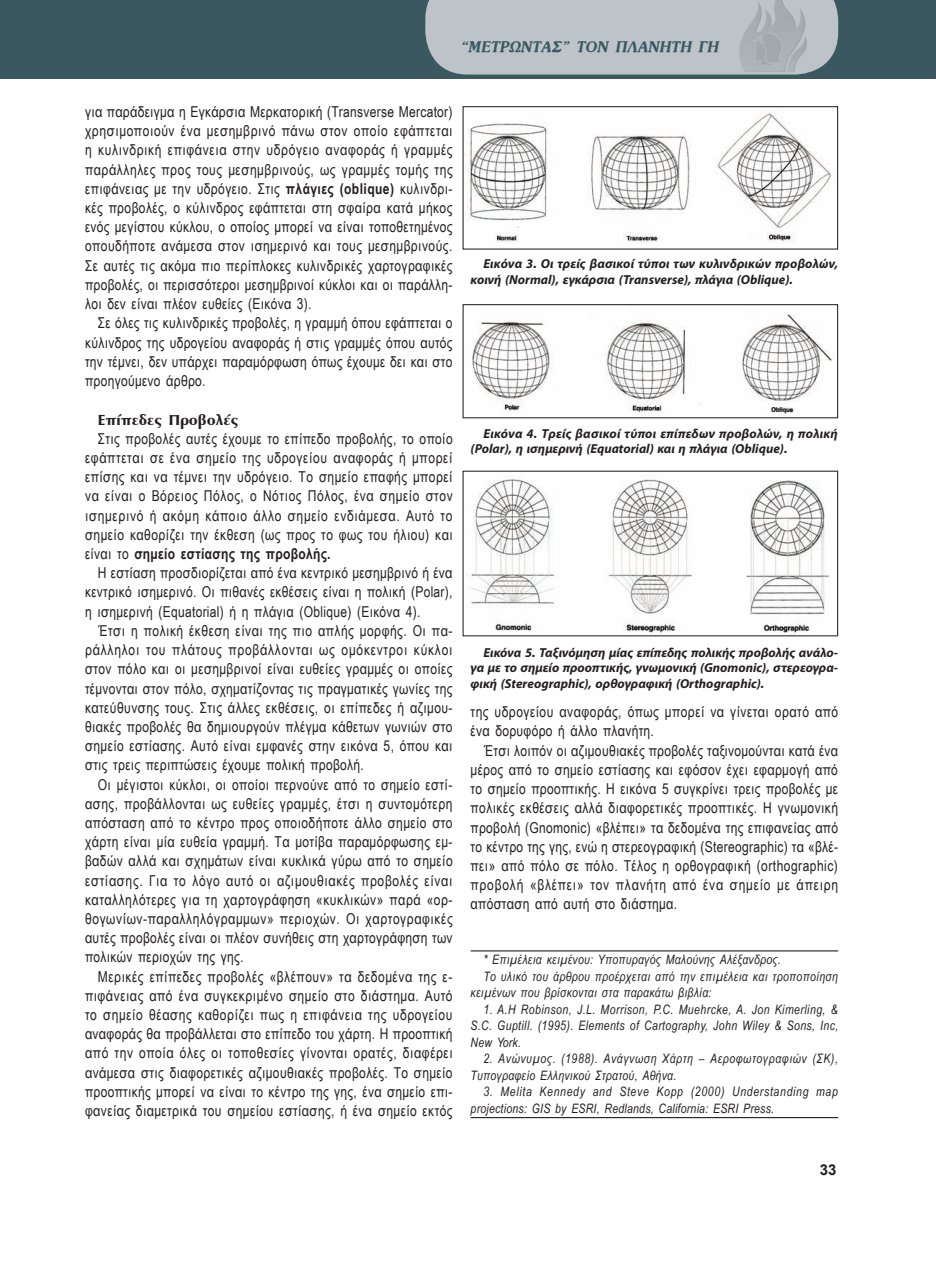
<style>
.page{position:relative;width:936px;height:1276px;background:#fff}
.page>*{position:absolute;margin:0;border:0;box-sizing:border-box;transform-origin:0 0}
.t1{font:italic 16.05px "UB Souvenir Bold";letter-spacing:.02em;color:#3b5861;scale:.93 1}
.t2{font:15px/19.2px "Arial Narrow";letter-spacing:.02em;color:#231f20;text-align:justify}
.t3{font:15px "UB Optima Bold";letter-spacing:.02em;color:#231f20}
.t4{font:700 15px "Arial";color:#231f20}
.t5{font:italic 13.05px/16.5px "Arial Narrow";letter-spacing:.025em;color:#231f20;text-align:justify}
.t6{font:italic 700 13.05px/15.6px "Myriad Pro";color:#231f20}
.t7{font:italic 13.05px/16.5px "Arial Narrow";letter-spacing:.045em;color:#231f20}
.s1{font-weight:700}
</style>
<div class="page">
<div style="left:0;top:0;width:21px;height:78px;background:#3b5861"></div>
<div style="left:21px;top:0;width:914px;height:78px;background:#3b5861"></div>
<div style="left:425px;top:0;width:413px;height:75px;background:#bcc4ca"></div>
<img style="left:734px;top:0;width:79px;height:75px">
<hr style="left:470px;top:950px;width:368px;height:1px;background:#231f20">
<hr style="left:470px;top:1117px;width:368px;height:1px;background:#231f20">
<img style="left:467px;top:111px;width:368px;height:132px">
<div style="left:462px;top:106px;width:376px;height:144px;border:1px solid #231f20"></div>
<img style="left:472px;top:314px;width:361px;height:101px">
<div style="left:462px;top:304px;width:376px;height:114px;border:1px solid #231f20"></div>
<img style="left:467px;top:479px;width:363px;height:154px">
<p class="t1" style="left:460px;top:38px;width:279px">“ΜΕΤΡΩΝΤΑΣ” ΤΟΝ ΠΛΑΝΗΤΗ ΓΗ</p>
<p class="t2" style="left:85px;top:102px;width:369px">για παράδειγμα η Εγκάρσια Μερκατορική (Transverse Mercator) χρησιμοποιούν ένα μεσημβρινό πάνω στον οποίο εφάπτεται η κυλινδρική επιφάνεια στην υδρόγειο αναφοράς ή γραμμές παράλληλες προς τους μεσημβρινούς, ως γραμμές τομής της επιφάνειας με την υδρόγειο. Στις <span class="s1">πλάγιες (oblique)</span> κυλινδρι&shy;κές προβολές, ο κύλινδρος εφάπτεται στη σφαίρα κατά μήκος ενός μεγίστου κύκλου, ο οποίος μπορεί να είναι τοποθετημένος οπουδήποτε ανάμεσα στον ισημερινό και τους μεσημβρινούς.<br>Σε αυτές τις ακόμα πιο περίπλοκες κυλινδρικές χαρτογραφικές προβολές, οι περισσότεροι μεσημβρινοί κύκλοι και οι παράλλη&shy;λοι δεν είναι πλέον ευθείες (Εικόνα 3).</p>
<p class="t2" style="left:85px;top:313px;width:369px;text-indent:13px">Σε όλες τις κυλινδρικές προβολές, η γραμμή όπου εφάπτεται ο κύλινδρος της υδρογείου αναφοράς ή στις γραμμές όπου αυτός την τέμνει, δεν υπάρχει παραμόρφωση όπως έχουμε δει και στο προηγούμενο άρθρο.</p>
<p class="t3" style="left:98px;top:411px;width:142px">Επίπεδες Προβολές</p>
<p class="t2" style="left:85px;top:428px;width:369px;text-indent:13px">Στις προβολές αυτές έχουμε το επίπεδο προβολής, το οποίο εφάπτεται σε ένα σημείο της υδρογείου αναφοράς ή μπορεί επίσης και να τέμνει την υδρόγειο. Το σημείο επαφής μπορεί να είναι ο Βόρειος Πόλος, ο Νότιος Πόλος, ένα σημείο στον ισημερινό ή ακόμη κάποιο άλλο σημείο ενδιάμεσα. Αυτό το σημείο καθορίζει την έκθεση (ως προς το φως του ήλιου) και είναι το <span class="s1">σημείο εστίασης της προβολής.</span></p>
<p class="t2" style="left:85px;top:563px;width:369px;text-indent:13px">Η εστίαση προσδιορίζεται από ένα κεντρικό μεσημβρινό ή ένα κεντρικό ισημερινό. Οι πιθανές εκθέσεις είναι η πολική (Polar), η ισημερινή (Equatorial) ή η πλάγια (Oblique) (Εικόνα 4).</p>
<p class="t2" style="left:85px;top:620px;width:369px;text-indent:13px">Έτσι η πολική έκθεση είναι της πιο απλής μορφής. Οι πα&shy;ράλληλοι του πλάτους προβάλλονται ως ομόκεντροι κύκλοι στον πόλο και οι μεσημβρινοί είναι ευθείες γραμμές οι οποίες τέμνονται στον πόλο, σχηματίζοντας τις πραγματικές γωνίες της κατεύθυνσης τους. Στις άλλες εκθέσεις, οι επίπεδες ή αζιμου&shy;θιακές προβολές θα δημιουργούν πλέγμα κάθετων γωνιών στο σημείο εστίασης. Αυτό είναι εμφανές στην εικόνα 5, όπου και στις τρεις περιπτώσεις έχουμε πολική προβολή.</p>
<p class="t2" style="left:85px;top:774px;width:369px;text-indent:13px">Οι μέγιστοι κύκλοι, οι οποίοι περνούνε από το σημείο εστί&shy;ασης, προβάλλονται ως ευθείες γραμμές, έτσι η συντομότερη απόσταση από το κέντρο προς οποιοδήποτε άλλο σημείο στο χάρτη είναι μία ευθεία γραμμή. Τα μοτίβα παραμόρφωσης εμ&shy;βαδών αλλά και σχημάτων είναι κυκλικά γύρω από το σημείο εστίασης. Για το λόγο αυτό οι αζιμουθιακές προβολές είναι καταλληλότερες για τη χαρτογράφηση «κυκλικών» παρά «ορ&shy;θογωνίων-παραλληλόγραμμων» περιοχών. Οι χαρτογραφικές αυτές προβολές είναι οι πλέον συνήθεις στη χαρτογράφηση των πολικών περιοχών της γης.</p>
<p class="t2" style="left:85px;top:966px;width:369px;text-indent:13px">Μερικές επίπεδες προβολές «βλέπουν» τα δεδομένα της ε&shy;πιφάνειας από ένα συγκεκριμένο σημείο στο διάστημα. Αυτό το σημείο θέασης καθορίζει πως η επιφάνεια της υδρογείου αναφοράς θα προβάλλεται στο επίπεδο του χάρτη. Η προοπτική από την οποία όλες οι τοποθεσίες γίνονται ορατές, διαφέρει ανάμεσα στις διαφορετικές αζιμουθιακές προβολές. Το σημείο προοπτικής μπορεί να είναι το κέντρο της γης, ένα σημείο επι&shy;φανείας διαμετρικά του σημείου εστίασης, ή ένα σημείο εκτός</p>
<p class="t6" style="left:470px;top:255px;width:369px;text-indent:13px">Εικόνα 3. Οι τρείς βασικοί τύποι των κυλινδρικών προβολών, κοινή (Normal), εγκάρσια (Transverse), πλάγια (Oblique).</p>
<p class="t6" style="left:470px;top:425px;width:369px;text-indent:13px">Εικόνα 4. Τρείς βασικοί τύποι επίπεδων προβολών, η πολική (Polar), η ισημερινή (Equatorial) και η πλάγια (Oblique).</p>
<p class="t6" style="left:470px;top:644px;width:369px;text-align:justify;text-indent:13px">Εικόνα 5. Ταξινόμηση μίας επίπεδης πολικής προβολής ανάλο&shy;γα με το σημείο προοπτικής, γνωμονική (Gnomonic), στερεογρα&shy;φική (Stereographic), ορθογραφική (Orthographic).</p>
<p class="t2" style="left:470px;top:702px;width:369px">της υδρογείου αναφοράς, όπως μπορεί να γίνεται ορατό από ένα δορυφόρο ή άλλο πλανήτη.</p>
<p class="t2" style="left:470px;top:740px;width:369px;text-indent:13px">Έτσι λοιπόν οι αζιμουθιακές προβολές ταξινομούνται κατά ένα μέρος από το σημείο εστίασης και εφόσον έχει εφαρμογή από το σημείο προοπτικής. Η εικόνα 5 συγκρίνει τρεις προβολές με πολικές εκθέσεις αλλά διαφορετικές προοπτικές. Η γνωμονική προβολή (Gnomonic) «βλέπει» τα δεδομένα της επιφανείας από το κέντρο της γης, ενώ η στερεογραφική (Stereographic) τα «βλέ&shy;πει» από πόλο σε πόλο. Τέλος η ορθογραφική (orthographic) προβολή «βλέπει» τον πλανήτη από ένα σημείο με άπειρη απόσταση από αυτή στο διάστημα.</p>
<p class="t5" style="left:483px;top:951px;width:299px">* Επιμέλεια κειμένου: Υποπυραγός Μαλούνης Αλέξανδρος.</p>
<p class="t5" style="left:483px;top:967px;width:356px">Το υλικό του άρθρου προέρχεται από την επιμέλεια και τροποποίηση</p>
<p class="t5" style="left:470px;top:984px;width:242px">κειμένων που βρίσκονται στα παρακάτω βιβλία:</p>
<p class="t5" style="left:470px;top:1000px;width:369px;text-indent:13px">1. A.H Robinson, J.L. Morrison, P.C. Muehrcke, A. Jon Kimerling, &amp; S.C. Guptill. (1995). Elements of Cartography, John Wiley &amp; Sons, Inc, New York.</p>
<p class="t7" style="left:470px;top:1050px;width:369px;text-indent:13px">2. Ανώνυμος. (1988). Ανάγνωση Χάρτη – Αεροφωτογραφιών (ΣΚ),<br>Τυπογραφείο Ελληνικού Στρατού, Αθήνα.</p>
<p class="t5" style="left:470px;top:1083px;width:369px;text-indent:13px">3. Melita Kennedy and Steve Kopp (2000) Understanding map projections: GIS by ESRI, Redlands, California: ESRI Press.</p>
<p class="t4" style="left:819px;top:1160px;width:18px">33</p>
</div>
